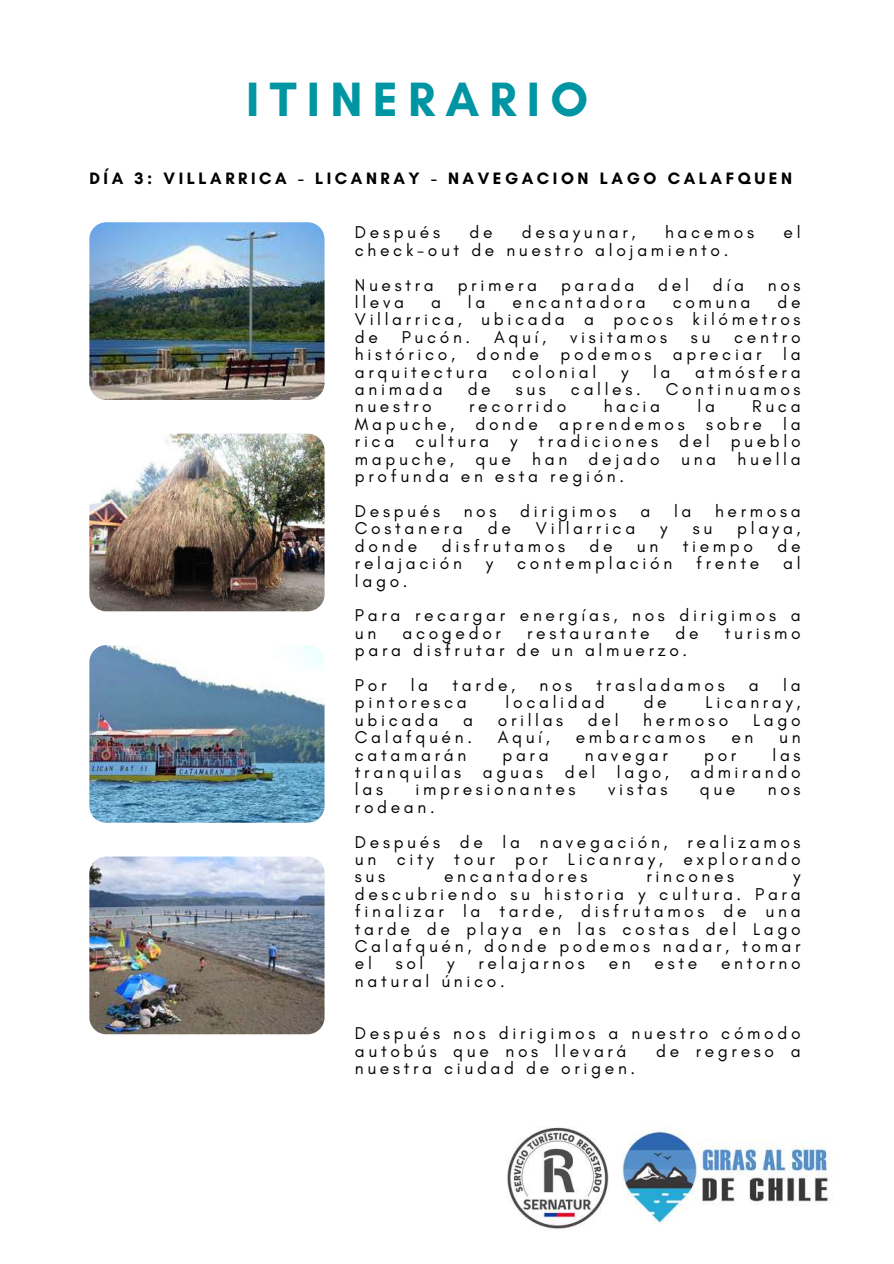
<style>
.page{position:relative;width:894px;height:1264px;background:#fff}
.page>*{position:absolute;margin:0;border:0;box-sizing:border-box;transform-origin:0 0}
.t1{font:700 49.05px "Glacial Indifference";letter-spacing:.21em;color:#0095a2}
.t2{font:17.4px/17.4px "Glacial Indifference";letter-spacing:.21em;color:#000}
.t3{font:700 16.8px "Glacial Indifference";letter-spacing:.21em;color:#000}
</style>
<div class="page">
<img style="left:619px;top:1129px;width:214px;height:95px">
<img style="left:507px;top:1127px;width:101px;height:103px">
<img style="left:89px;top:222px;width:235px;height:178px;border-radius:17px">
<img style="left:89px;top:433px;width:235px;height:178px">
<img style="left:89px;top:645px;width:235px;height:177px;border-radius:17px">
<img style="left:89px;top:856px;width:235px;height:178px">
<h1 class="t1" style="left:246px;top:69px;width:343px">ITINERARIO</h1>
<p class="t3" style="left:89px;top:168px;width:704px">DÍA 3: VILLARRICA - LICANRAY - NAVEGACION LAGO CALAFQUEN</p>
<p class="t2" style="left:355px;top:224px;width:87px">Después</p>
<p class="t2" style="left:469px;top:224px;width:25px">de</p>
<p class="t2" style="left:521px;top:224px;width:115px">desayunar,</p>
<p class="t2" style="left:665px;top:224px;width:91px">hacemos</p>
<p class="t2" style="left:783px;top:224px;width:18px">el</p>
<p class="t2" style="left:355px;top:232px;width:375px;line-height:34.8px">check-out de nuestro alojamiento.<br>Nuestra</p>
<p class="t2" style="left:457px;top:276px;width:81px">primera</p>
<p class="t2" style="left:561px;top:276px;width:75px">parada</p>
<p class="t2" style="left:658px;top:276px;width:32px">del</p>
<p class="t2" style="left:712px;top:276px;width:33px">día</p>
<p class="t2" style="left:767px;top:276px;width:34px">nos</p>
<p class="t2" style="left:355px;top:293px;width:447px;text-align:justify;text-indent:422px">de Villarrica, ubicada a pocos kilómetros de</p>
<p class="t2" style="left:355px;top:293px;width:51px">lleva</p>
<p class="t2" style="left:431px;top:293px;width:11px">a</p>
<p class="t2" style="left:468px;top:293px;width:19px">la</p>
<p class="t2" style="left:512px;top:293px;width:135px">encantadora</p>
<p class="t2" style="left:672px;top:293px;width:79px">comuna</p>
<p class="t2" style="left:401px;top:328px;width:70px">Pucón.</p>
<p class="t2" style="left:494px;top:328px;width:54px">Aquí,</p>
<p class="t2" style="left:570px;top:328px;width:99px">visitamos</p>
<p class="t2" style="left:690px;top:328px;width:21px">su</p>
<p class="t2" style="left:355px;top:328px;width:447px;text-align:justify;text-indent:379px">centro histórico, donde podemos apreciar la arquitectura</p>
<p class="t2" style="left:512px;top:363px;width:86px">colonial</p>
<p class="t2" style="left:620px;top:363px;width:9px">y</p>
<p class="t2" style="left:652px;top:363px;width:19px">la</p>
<p class="t2" style="left:695px;top:363px;width:107px">atmósfera</p>
<p class="t2" style="left:355px;top:380px;width:89px">animada</p>
<p class="t2" style="left:467px;top:380px;width:25px">de</p>
<p class="t2" style="left:515px;top:380px;width:32px">sus</p>
<p class="t2" style="left:570px;top:380px;width:71px">calles.</p>
<p class="t2" style="left:665px;top:380px;width:136px">Continuamos</p>
<p class="t2" style="left:355px;top:397px;width:78px">nuestro</p>
<p class="t2" style="left:469px;top:397px;width:99px">recorrido</p>
<p class="t2" style="left:603px;top:397px;width:58px">hacia</p>
<p class="t2" style="left:697px;top:397px;width:19px">la</p>
<p class="t2" style="left:355px;top:397px;width:447px;text-align:justify;text-indent:397px">Ruca Mapuche, donde aprendemos sobre la rica cultura y tradiciones del pueblo mapuche, que han dejado una huella profunda en esta región.</p>
<p class="t2" style="left:355px;top:502px;width:87px">Después</p>
<p class="t2" style="left:463px;top:502px;width:34px">nos</p>
<p class="t2" style="left:520px;top:502px;width:98px">dirigimos</p>
<p class="t2" style="left:640px;top:502px;width:11px">a</p>
<p class="t2" style="left:673px;top:502px;width:19px">la</p>
<p class="t2" style="left:715px;top:502px;width:87px">hermosa</p>
<p class="t2" style="left:355px;top:519px;width:109px">Costanera</p>
<p class="t2" style="left:487px;top:519px;width:25px">de</p>
<p class="t2" style="left:535px;top:519px;width:101px">Villarrica</p>
<p class="t2" style="left:660px;top:519px;width:9px">y</p>
<p class="t2" style="left:692px;top:519px;width:21px">su</p>
<p class="t2" style="left:737px;top:519px;width:65px">playa,</p>
<p class="t2" style="left:355px;top:537px;width:64px">donde</p>
<p class="t2" style="left:441px;top:537px;width:125px">disfrutamos</p>
<p class="t2" style="left:589px;top:537px;width:25px">de</p>
<p class="t2" style="left:636px;top:537px;width:23px">un</p>
<p class="t2" style="left:682px;top:537px;width:72px">tiempo</p>
<p class="t2" style="left:777px;top:537px;width:25px">de</p>
<p class="t2" style="left:355px;top:554px;width:108px">relajación</p>
<p class="t2" style="left:485px;top:554px;width:9px">y</p>
<p class="t2" style="left:517px;top:554px;width:156px">contemplación</p>
<p class="t2" style="left:696px;top:554px;width:65px">frente</p>
<p class="t2" style="left:783px;top:554px;width:19px">al</p>
<p class="t2" style="left:355px;top:563px;width:447px;line-height:34.8px">lago.<br>Para recargar energías, nos dirigimos a</p>
<p class="t2" style="left:355px;top:624px;width:23px">un</p>
<p class="t2" style="left:402px;top:624px;width:100px">acogedor</p>
<p class="t2" style="left:527px;top:624px;width:124px">restaurante</p>
<p class="t2" style="left:675px;top:624px;width:25px">de</p>
<p class="t2" style="left:724px;top:624px;width:77px">turismo</p>
<p class="t2" style="left:355px;top:632px;width:334px;line-height:34.8px">para disfrutar de un almuerzo.<br>Por</p>
<p class="t2" style="left:410px;top:676px;width:19px">la</p>
<p class="t2" style="left:452px;top:676px;width:64px">tarde,</p>
<p class="t2" style="left:539px;top:676px;width:34px">nos</p>
<p class="t2" style="left:596px;top:676px;width:129px">trasladamos</p>
<p class="t2" style="left:748px;top:676px;width:11px">a</p>
<p class="t2" style="left:783px;top:676px;width:19px">la</p>
<p class="t2" style="left:355px;top:693px;width:113px">pintoresca</p>
<p class="t2" style="left:505px;top:693px;width:101px">localidad</p>
<p class="t2" style="left:643px;top:693px;width:25px">de</p>
<p class="t2" style="left:705px;top:693px;width:96px">Licanray,</p>
<p class="t2" style="left:355px;top:711px;width:85px">ubicada</p>
<p class="t2" style="left:463px;top:711px;width:11px">a</p>
<p class="t2" style="left:497px;top:711px;width:67px">orillas</p>
<p class="t2" style="left:587px;top:711px;width:32px">del</p>
<p class="t2" style="left:643px;top:711px;width:87px">hermoso</p>
<p class="t2" style="left:752px;top:711px;width:49px">Lago</p>
<p class="t2" style="left:355px;top:728px;width:118px">Calafquén.</p>
<p class="t2" style="left:497px;top:728px;width:54px">Aquí,</p>
<p class="t2" style="left:575px;top:728px;width:131px">embarcamos</p>
<p class="t2" style="left:731px;top:728px;width:23px">en</p>
<p class="t2" style="left:779px;top:728px;width:23px">un</p>
<p class="t2" style="left:355px;top:745px;width:113px">catamarán</p>
<p class="t2" style="left:502px;top:745px;width:48px">para</p>
<p class="t2" style="left:584px;top:745px;width:84px">navegar</p>
<p class="t2" style="left:704px;top:745px;width:34px">por</p>
<p class="t2" style="left:355px;top:745px;width:447px;text-align:justify;text-indent:417px">las tranquilas aguas del lago, admirando las</p>
<p class="t2" style="left:415px;top:780px;width:161px">impresionantes</p>
<p class="t2" style="left:608px;top:780px;width:61px">vistas</p>
<p class="t2" style="left:699px;top:780px;width:37px">que</p>
<p class="t2" style="left:767px;top:780px;width:34px">nos</p>
<p class="t2" style="left:355px;top:789px;width:447px;line-height:34.8px">rodean.<br>Después de la navegación, realizamos</p>
<p class="t2" style="left:355px;top:850px;width:447px">un city tour por Licanray, explorando sus</p>
<p class="t2" style="left:444px;top:867px;width:145px">encantadores</p>
<p class="t2" style="left:646px;top:867px;width:89px">rincones</p>
<p class="t2" style="left:355px;top:867px;width:447px;text-align:justify;text-indent:438px">y descubriendo su historia y cultura. Para finalizar la tarde, disfrutamos de una tarde de playa en las costas del Lago Calafquén, donde podemos nadar, tomar el</p>
<p class="t2" style="left:395px;top:954px;width:29px">sol</p>
<p class="t2" style="left:447px;top:954px;width:9px">y</p>
<p class="t2" style="left:478px;top:954px;width:108px">relajarnos</p>
<p class="t2" style="left:608px;top:954px;width:23px">en</p>
<p class="t2" style="left:654px;top:954px;width:44px">este</p>
<p class="t2" style="left:721px;top:954px;width:81px">entorno</p>
<p class="t2" style="left:355px;top:972px;width:151px">natural único.</p>
<p class="t2" style="left:355px;top:1024px;width:447px">Después nos dirigimos a nuestro cómodo autobús que nos llevará</p>
<p class="t2" style="left:656px;top:1041px;width:146px">de regreso a</p>
<p class="t2" style="left:355px;top:1059px;width:282px">nuestra ciudad de origen.</p>
</div>
